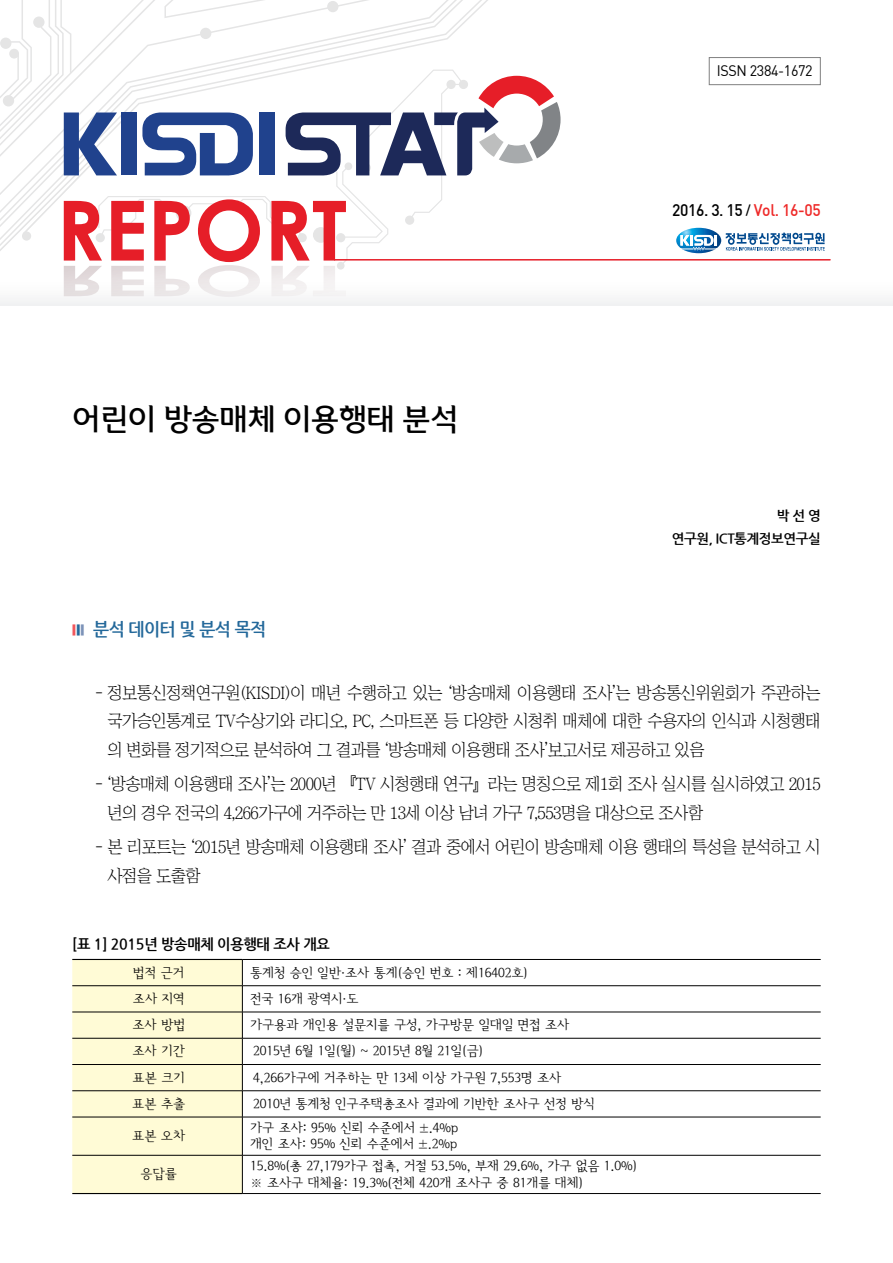
<style>
.page{position:relative;width:893px;height:1263px;background:#fff}
.page>*{position:absolute;margin:0;border:0;box-sizing:border-box;transform-origin:0 0}
.t1{font:500 30px "Auction Gothic";letter-spacing:-.025em;color:#000}
._1{font:700 18px "Nanum Gothic";letter-spacing:-.03em;color:#23689a;scale:.95 1}
._2{font:17.25px/28.5px "Chosunilbo NM";letter-spacing:-.03em;color:#000}
.t2{font:16.5px "Dinmed";letter-spacing:-.025em;color:#000;scale:.95 1}
._2-2{font:700 15px "Nanum Gothic";letter-spacing:-.02em;color:#000;scale:.95 1}
.t3{font:15px "Dinreg";letter-spacing:-.025em;color:#000;scale:.95 1}
.ÙÅÁ_Û{font:13.5px "Seoul Hangang L";letter-spacing:-.005em;color:#000}
.t4{font:700 13.5px "Nanum Gothic";letter-spacing:-.03em;color:#000}
.s1{font-weight:400;font-size:16.5px;color:#f0575c}
.s2{font-weight:400;font-size:16.5px}
.s3{font-weight:400;font-size:16.5px;color:#7c93b8}
.s4{font-size:13.5px}
.s5{color:#ee2928}
</style>
<div class="page">
<svg style="left:0;top:0;width:561px;height:297px"></svg>
<hr style="left:335px;top:259px;width:495px;height:2px;background:#e61e28">
<svg style="left:676px;top:228px;width:149px;height:25px"></svg>
<div style="left:709px;top:57px;width:112px;height:28px;border:1px solid #808080"></div>
<div style="left:72px;top:960px;width:171px;height:233px;background:#fffbd6"></div>
<hr style="left:242px;top:1117px;width:1px;height:38px;background:#000">
<hr style="left:242px;top:959px;width:579px;height:1px;background:#000">
<hr style="left:242px;top:985px;width:579px;height:1px;background:#000">
<hr style="left:242px;top:1012px;width:579px;height:1px;background:#000">
<hr style="left:242px;top:1038px;width:579px;height:1px;background:#000">
<hr style="left:242px;top:1064px;width:579px;height:1px;background:#000">
<hr style="left:242px;top:1090px;width:579px;height:1px;background:#000">
<hr style="left:242px;top:1117px;width:579px;height:1px;background:#000">
<hr style="left:242px;top:1155px;width:579px;height:1px;background:#000">
<hr style="left:242px;top:1193px;width:579px;height:1px;background:#000">
<hr style="left:242px;top:1155px;width:1px;height:38px;background:#000">
<hr style="left:72px;top:985px;width:170px;height:1px;background:#000">
<hr style="left:72px;top:1012px;width:170px;height:1px;background:#000">
<hr style="left:72px;top:1038px;width:170px;height:1px;background:#000">
<hr style="left:72px;top:1064px;width:170px;height:1px;background:#000">
<hr style="left:72px;top:1090px;width:170px;height:1px;background:#000">
<hr style="left:72px;top:1117px;width:170px;height:1px;background:#000">
<hr style="left:72px;top:1155px;width:170px;height:1px;background:#000">
<hr style="left:72px;top:959px;width:170px;height:1px;background:#000">
<hr style="left:72px;top:1193px;width:170px;height:1px;background:#000">
<p class="t3" style="left:717px;top:62px;width:102px">ISSN 2384-1672</p>
<p class="t1" style="left:72px;top:404px;width:388px">어린이 방송매체 이용행태 분석</p>
<p class="_1" style="left:72px;top:620px;width:206px"><span class="s1">■</span><span class="s2">■</span><span class="s3">■</span> 분석 데이터 및 분석 목적</p>
<p class="t2" style="left:672px;top:200px;width:158px">2016. 3. 15 <span class="s4">/</span> <span class="s5">Vol. 16-05</span></p>
<p class="t4" style="left:777px;top:509px;width:46px">박 선 영</p>
<p class="t4" style="left:672px;top:532px;width:150px">연구원, ICT통계정보연구실</p>
<p class="_2" style="left:107px;top:678px;width:715px;text-align:justify;text-indent:-13px">- 정보통신정책연구원(KISDI)이 매년 수행하고 있는 ‘방송매체 이용행태 조사’는 방송통신위원회가 주관하는 국가승인통계로 TV수상기와 라디오, PC, 스마트폰 등 다양한 시청취 매체에 대한 수용자의 인식과 시청행태 의 변화를 정기적으로 분석하여 그 결과를 ‘방송매체 이용행태 조사’보고서로 제공하고 있음</p>
<p class="_2" style="left:107px;top:769px;width:715px;text-indent:-13px">- ‘방송매체 이용행태 조사’는 2000년 『TV 시청행태 연구』라는 명칭으로 제1회 조사 실시를 실시하였고 2015 년의 경우 전국의 4,266가구에 거주하는 만 13세 이상 남녀 가구 7,553명을 대상으로 조사함</p>
<p class="_2" style="left:107px;top:832px;width:715px;text-indent:-13px">- 본 리포트는 ‘2015년 방송매체 이용행태 조사’ 결과 중에서 어린이 방송매체 이용 행태의 특성을 분석하고 시 사점을 도출함</p>
<p class="_2-2" style="left:72px;top:937px;width:273px">[표 1] 2015년 방송매체 이용행태 조사 개요</p>
<p class="ÙÅÁ_Û" style="left:133px;top:965px;width:53px">법적 근거</p>
<p class="ÙÅÁ_Û" style="left:250px;top:965px;width:279px">통계청 승인 일반·조사 통계(승인 번호 : 제16402호)</p>
<p class="ÙÅÁ_Û" style="left:133px;top:991px;width:53px">조사 지역</p>
<p class="ÙÅÁ_Û" style="left:250px;top:991px;width:110px">전국 16개 광역시·도</p>
<p class="ÙÅÁ_Û" style="left:132px;top:1017px;width:54px">조사 방법</p>
<p class="ÙÅÁ_Û" style="left:250px;top:1017px;width:321px">가구용과 개인용 설문지를 구성, 가구방문 일대일 면접 조사</p>
<p class="ÙÅÁ_Û" style="left:132px;top:1044px;width:54px">조사 기간</p>
<p class="ÙÅÁ_Û" style="left:253px;top:1044px;width:232px">2015년 6월 1일(월) ~ 2015년 8월 21일(금)</p>
<p class="ÙÅÁ_Û" style="left:133px;top:1070px;width:54px">표본 크기</p>
<p class="ÙÅÁ_Û" style="left:253px;top:1070px;width:310px">4,266가구에 거주하는 만 13세 이상 가구원 7,553명 조사</p>
<p class="ÙÅÁ_Û" style="left:132px;top:1096px;width:55px">표본 추출</p>
<p class="ÙÅÁ_Û" style="left:253px;top:1096px;width:344px">2010년 통계청 인구주택총조사 결과에 기반한 조사구 선정 방식</p>
<p class="ÙÅÁ_Û" style="left:132px;top:1128px;width:55px">표본 오차</p>
<p class="ÙÅÁ_Û" style="left:250px;top:1120px;width:210px">가구 조사: 95% 신뢰 수준에서 ±.4%p</p>
<p class="ÙÅÁ_Û" style="left:250px;top:1137px;width:209px">개인 조사: 95% 신뢰 수준에서 ±.2%p</p>
<p class="ÙÅÁ_Û" style="left:141px;top:1167px;width:38px">응답률</p>
<p class="ÙÅÁ_Û" style="left:250px;top:1158px;width:389px">15.8%(총 27,179가구 접촉, 거절 53.5%, 부재 29.6%, 가구 없음 1.0%)</p>
<p class="ÙÅÁ_Û" style="left:250px;top:1175px;width:335px">※ 조사구 대체율: 19.3%(전체 420개 조사구 중 81개를 대체)</p>
</div>
